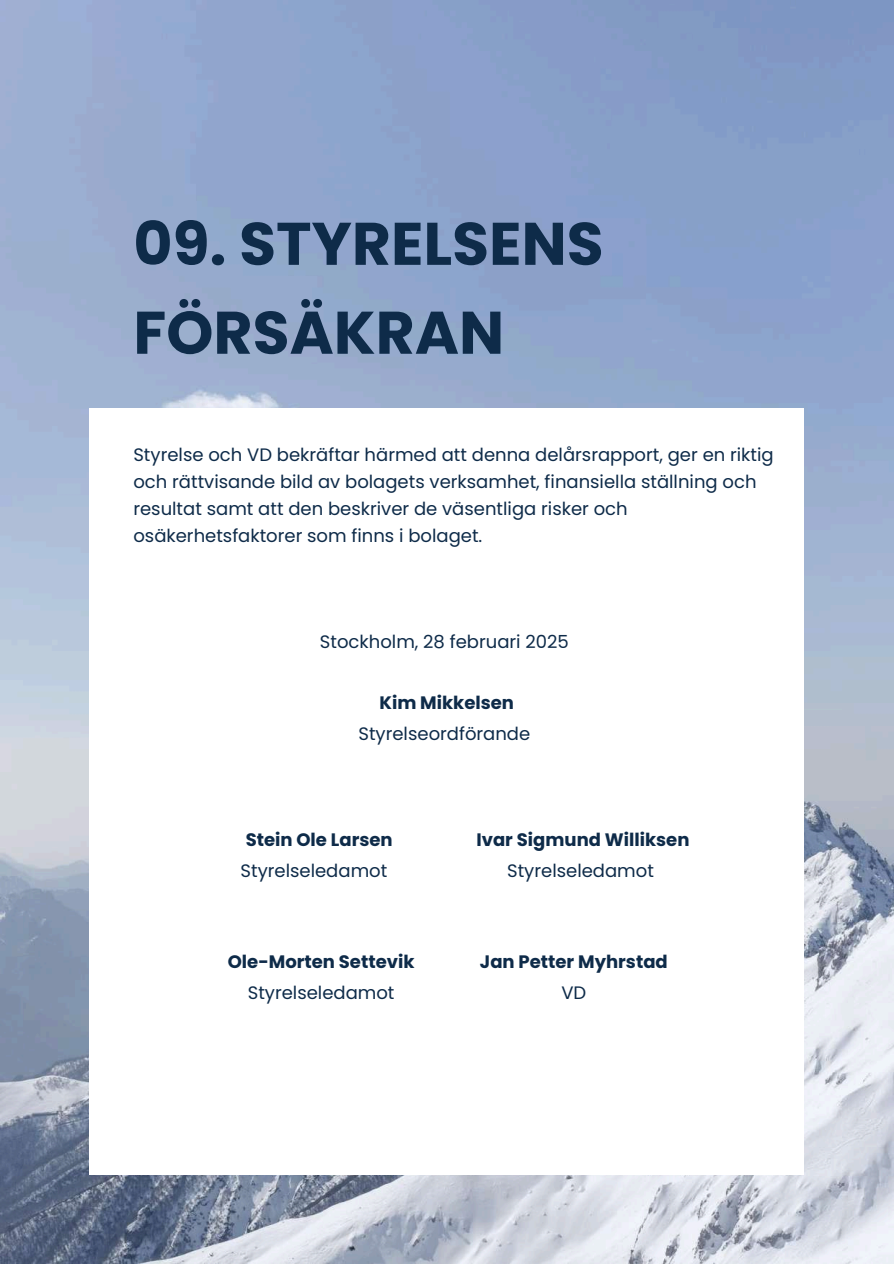
<style>
.page{position:relative;width:894px;height:1264px;background:#fff}
.page>*{position:absolute;margin:0;border:0;box-sizing:border-box;transform-origin:0 0}
.t1{font:700 60px/88.8px "Poppins";color:#0e2b49}
.t2{font:18px/27px "Poppins";color:#0e2b49}
.t3{font:700 18px "Poppins";color:#0e2b49}
</style>
<div class="page">
<img style="left:0;top:0;width:893px;height:1263px">
<div style="left:89px;top:408px;width:715px;height:766px;background:#fff"></div>
<h1 class="t1" style="left:133px;top:199px;width:471px">09. STYRELSENS<br>FÖRSÄKRAN</h1>
<p class="t2" style="left:133px;top:441px;width:641px">Styrelse och VD bekräftar härmed att denna delårsrapport, ger en riktig och rättvisande bild av bolagets verksamhet, finansiella ställning och resultat samt att den beskriver de väsentliga risker och osäkerhetsfaktorer som finns i bolaget.</p>
<p class="t2" style="left:320px;top:628px;width:250px">Stockholm, 28 februari 2025</p>
<p class="t3" style="left:379px;top:690px;width:136px">Kim Mikkelsen</p>
<p class="t2" style="left:358px;top:720px;width:173px">Styrelseordförande</p>
<p class="t3" style="left:246px;top:827px;width:148px">Stein Ole Larsen</p>
<p class="t2" style="left:240px;top:856px;width:148px">Styrelseledamot</p>
<p class="t3" style="left:228px;top:949px;width:188px">Ole-Morten Settevik</p>
<p class="t2" style="left:248px;top:978px;width:148px">Styrelseledamot</p>
<p class="t3" style="left:476px;top:827px;width:214px">Ivar Sigmund Williksen</p>
<p class="t2" style="left:507px;top:856px;width:148px">Styrelseledamot</p>
<p class="t3" style="left:480px;top:949px;width:189px">Jan Petter Myhrstad</p>
<p class="t2" style="left:561px;top:978px;width:26px">VD</p>
</div>
